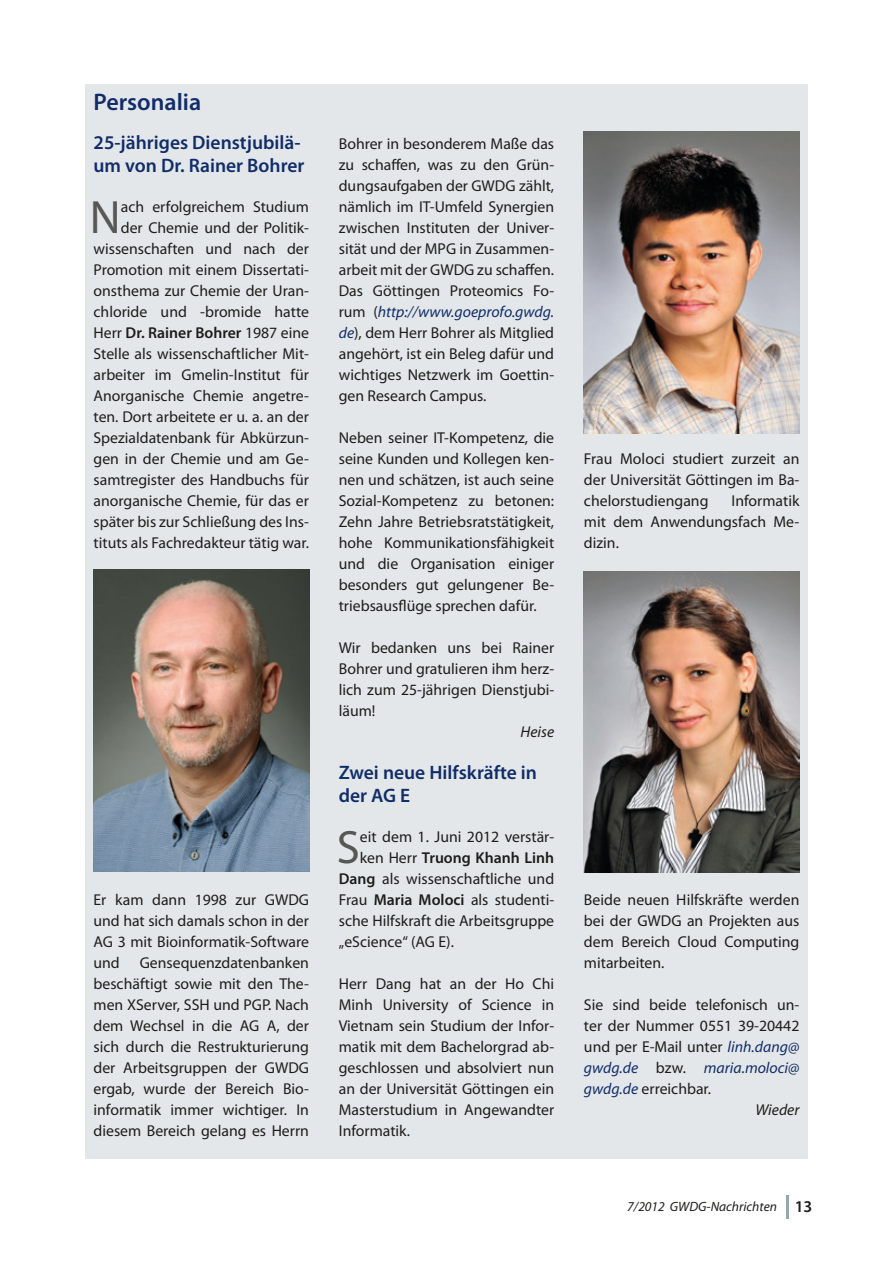
<style>
.page{position:relative;width:893px;height:1263px;background:#fff}
.page>*{position:absolute;margin:0;border:0;box-sizing:border-box;transform-origin:0 0}
.t1{font:46.95px "Myriad Pro";color:#575756}
.t2{font:600 24px "Myriad Pro";color:#112d69}
.t3{font:600 19.5px/23.4px "Myriad Pro";color:#112d69}
.t4{font:15.75px/21px "Myriad Pro";color:#1d1d1b;text-align:justify}
.t5{font:italic 15.75px "Myriad Pro";color:#112d69}
.t6{font:600 15.75px "Myriad Pro";color:#1d1d1b}
.t7{font:italic 15.75px "Myriad Pro";color:#1d1d1b}
.t8{font:italic 13.5px "Myriad Pro";color:#1d1d1b}
.s1{font-weight:600}
.s2{font-style:italic;color:#112d69}
.s3{font-weight:400}
.s4{font-style:normal;color:#1d1d1b}
.s5{font-weight:600;font-style:normal;font-size:16.5px}
</style>
<div class="page">
<hr style="left:786px;top:1195px;width:2px;height:23px;background:#95a6b1">
<div style="left:85px;top:84px;width:723px;height:1075px;background:#e4e7e9"></div>
<img style="left:94px;top:569px;width:215px;height:302px">
<img style="left:584px;top:132px;width:215px;height:301px">
<img style="left:584px;top:571px;width:215px;height:302px">
<h2 class="t2" style="left:94px;top:87px;width:109px">Personalia</h2>
<p class="t3" style="left:94px;top:130px;width:212px">25-jähriges Dienstjubilä&shy;um von Dr. Rainer Bohrer</p>
<h1 class="t1" style="left:90px;top:188px;width:32px">N</h1>
<p class="t4" style="left:94px;top:196px;width:217px;text-align:right">ach erfolgreichem Studium<br>der Chemie und der Politik&shy;wissenschaften und nach der<br>Promotion mit einem Dissertati&shy;onsthema zur Chemie der Uran&shy;chloride und -bromide hatte<br>Herr <span class="s1">Dr. Rainer Bohrer</span> 1987 eine<br>Stelle als wissenschaftlicher Mit&shy;arbeiter im Gmelin-Institut für<br>Anorganische Chemie angetre&shy;ten. Dort arbeitete er u. a. an der<br>Spezialdatenbank für Abkürzun&shy;gen in der Chemie und am Ge&shy;samtregister des Handbuchs für anorganische Chemie, für das er später bis zur Schließung des Ins&shy;tituts als Fachredakteur tätig war.</p>
<p class="t4" style="left:94px;top:889px;width:217px">Er kam dann 1998 zur GWDG und hat sich damals schon in der AG 3 mit Bioinformatik-Software und</p>
<p class="t4" style="left:94px;top:952px;width:217px;text-indent:46px">Gensequenzdatenbanken beschäftigt sowie mit den The&shy;men XServer, SSH und PGP. Nach dem Wechsel in die AG A, der sich durch die Restrukturierung der Arbeitsgruppen der GWDG ergab, wurde der Bereich Bio&shy;informatik immer wichtiger. In diesem Bereich gelang es Herrn</p>
<p class="t4" style="left:339px;top:133px;width:217px">Bohrer in besonderem Maße das zu schaffen, was zu den Grün&shy;dungsaufgaben der GWDG zählt, nämlich im IT-Umfeld Synergien zwischen Instituten der Univer&shy;sität und der MPG in Zusammen&shy;arbeit mit der GWDG zu schaffen.<br>Das Göttingen Proteomics Fo&shy;rum (<span class="s2">http://www.goeprofo.gwdg. de</span>), dem Herr Bohrer als Mitglied angehört, ist ein Beleg dafür und wichtiges Netzwerk im Goettin&shy;gen Research Campus.</p>
<p class="t4" style="left:339px;top:427px;width:217px">Neben seiner IT-Kompetenz, die seine Kunden und Kollegen ken&shy;nen und schätzen, ist auch seine Sozial-Kompetenz zu betonen:<br>Zehn Jahre Betriebsratstätigkeit, hohe Kommunikationsfähigkeit und die Organisation einiger besonders gut gelungener Be&shy;triebsausflüge sprechen dafür.</p>
<p class="t4" style="left:339px;top:637px;width:217px">Wir bedanken uns bei Rainer Bohrer und gratulieren ihm herz&shy;lich zum 25-jährigen Dienstjubi&shy;läum!</p>
<p class="t7" style="left:521px;top:722px;width:35px">Heise</p>
<p class="t3" style="left:339px;top:760px;width:200px">Zwei neue Hilfskräfte in der AG E</p>
<h1 class="t1" style="left:337px;top:818px;width:25px">S</h1>
<p class="t4" style="left:360px;top:826px;width:196px">eit dem 1. Juni 2012 verstär-</p>
<p class="t6" style="left:360px;top:848px;width:196px"><span class="s3">ken Herr</span> Truong Khanh Linh</p>
<p class="t4" style="left:339px;top:868px;width:217px"><span class="s1">Dang</span> als wissenschaftliche und</p>
<p class="t4" style="left:339px;top:889px;width:217px">Frau <span class="s1">Maria Moloci</span> als studenti-</p>
<p class="t4" style="left:339px;top:910px;width:217px">sche Hilfskraft die Arbeitsgruppe</p>
<p class="t4" style="left:339px;top:931px;width:117px">„eScience“ (AG E).</p>
<p class="t4" style="left:339px;top:973px;width:217px">Herr Dang hat an der Ho Chi Minh University of Science in Vietnam sein Studium der Infor&shy;matik mit dem Bachelorgrad ab&shy;geschlossen und absolviert nun an der Universität Göttingen ein Masterstudium in Angewandter Informatik.</p>
<p class="t4" style="left:584px;top:448px;width:217px">Frau Moloci studiert zurzeit an der Universität Göttingen im Ba&shy;chelorstudiengang</p>
<p class="t4" style="left:584px;top:490px;width:217px;text-indent:148px">Informatik mit dem Anwendungsfach Me&shy;dizin.</p>
<p class="t4" style="left:584px;top:889px;width:217px">Beide neuen Hilfskräfte werden bei der GWDG an Projekten aus dem Bereich Cloud Computing mitarbeiten.</p>
<p class="t4" style="left:584px;top:994px;width:217px">Sie sind beide telefonisch un-</p>
<p class="t4" style="left:584px;top:1015px;width:217px">ter der Nummer 0551 39-20442</p>
<p class="t4" style="left:584px;top:1036px;width:217px">und per E-Mail unter <span class="s2">linh.dang@</span></p>
<p class="t5" style="left:584px;top:1058px;width:217px">gwdg.de <span class="s4">bzw.</span> maria.moloci@</p>
<p class="t4" style="left:584px;top:1078px;width:129px"><span class="s2">gwdg.de</span> erreichbar.</p>
<p class="t7" style="left:755px;top:1100px;width:46px">Wieder</p>
<p class="t8" style="left:627px;top:1198px;width:187px">7/2012 GWDG-Nachrichten <span class="s5">13</span></p>
</div>
